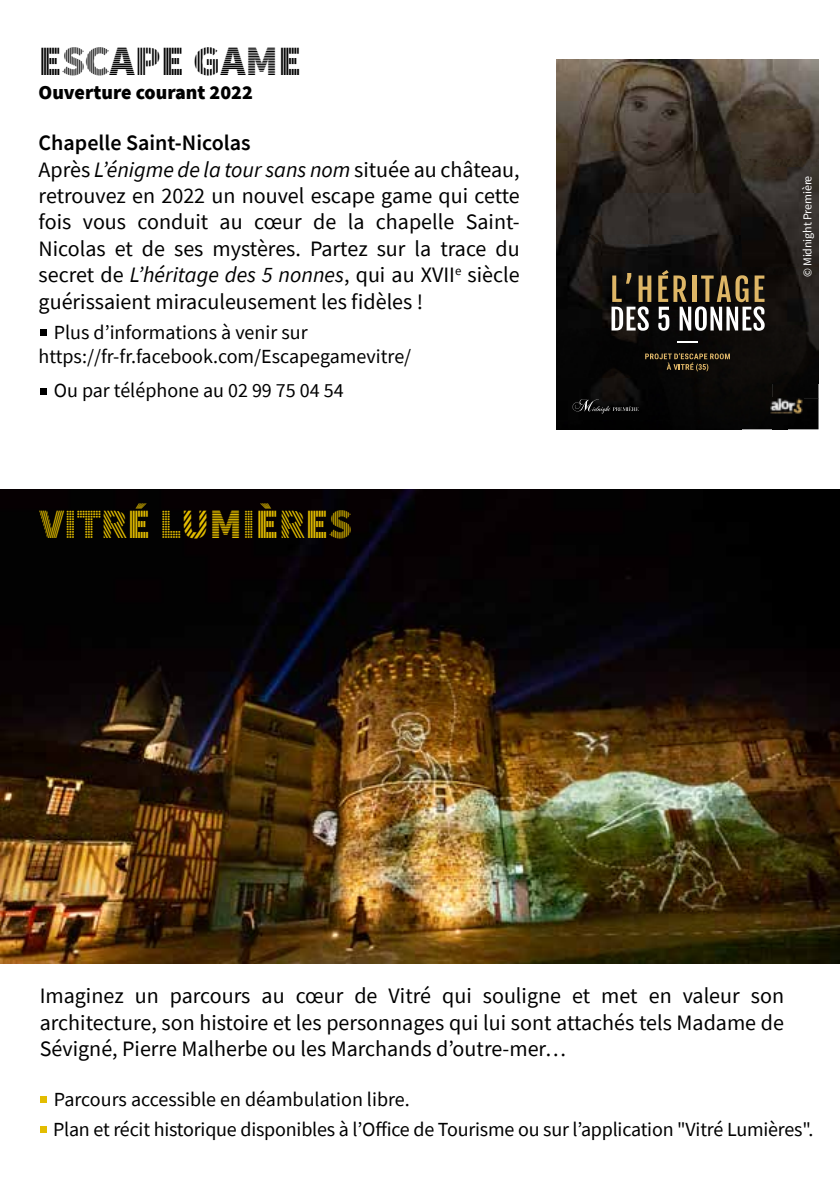
<style>
.page{position:relative;width:840px;height:1191px;background:#fff}
.page>*{position:absolute;margin:0;border:0;box-sizing:border-box;transform-origin:0 0}
.t1{font:42px "Source Sans Pro DISPLAY";color:#e3bd00}
.t2{font:42px "Source Sans Pro DISPLAY";color:#000}
.t3{font:22px/26.4px "Source Sans Pro";color:#000}
.t4{font:20px/24px "Source Sans Pro";letter-spacing:-.01em;color:#000}
.t5{font:900 20px "Source Sans Pro";color:#000}
.t6{font:12px "Source Sans Pro";letter-spacing:-.01em;color:#fff}
.s1{font-weight:600}
.s2{font-style:italic}
</style>
<div class="page">
<img style="left:556px;top:59px;width:185px;height:370px">
<img style="left:741px;top:59px;width:77px;height:324px">
<img style="left:741px;top:383px;width:30px;height:46px">
<img style="left:771px;top:383px;width:47px;height:15px">
<img style="left:787px;top:398px;width:31px;height:31px">
<img style="left:771px;top:414px;width:16px;height:15px">
<svg style="left:572px;top:399px;width:66px;height:14px"></svg>
<svg style="left:611px;top:273px;width:40px;height:58px"></svg>
<svg style="left:658px;top:270px;width:106px;height:61px;background:#605747"></svg>
<svg style="left:644px;top:353px;width:85px;height:18px;background:#352c1b"></svg>
<hr style="left:676px;top:341px;width:21px;height:2px;background:#fff">
<img style="left:769px;top:397px;width:33px;height:17px">
<svg style="left:41px;top:330px;width:6px;height:6px"></svg>
<svg style="left:41px;top:388px;width:6px;height:6px"></svg>
<img style="left:0;top:489px;width:839px;height:475px">
<svg style="left:41px;top:1096px;width:6px;height:6px"></svg>
<svg style="left:41px;top:1126px;width:6px;height:6px"></svg>
<h1 class="t2" style="left:38px;top:39px;width:264px">ESCAPE GAME</h1>
<p class="t5" style="left:38px;top:78px;width:216px">Ouverture courant 2022</p>
<p class="t3" style="left:39px;top:130px;width:482px"><span class="s1">Chapelle Saint-Nicolas<br></span>Après <span class="s2">L’énigme de la tour sans nom</span> située au château, retrouvez en 2022 un nouvel escape game qui cette fois vous conduit au cœur de la chapelle Saint-Nicolas et de ses mystères. Partez sur la trace du secret de <span class="s2">L’héritage des 5 nonnes</span>, qui au XVII<sup>e</sup> siècle guérissaient miraculeusement les fidèles !</p>
<p class="t4" style="left:38px;top:320px;width:374px;text-indent:15px">Plus d’informations à venir sur https://fr-fr.facebook.com/Escapegamevitre/</p>
<p class="t4" style="left:54px;top:379px;width:291px">Ou par téléphone au 02 99 75 04 54</p>
<h1 class="t1" style="left:40px;top:502px;width:314px">VITRÉ LUMIÈRES</h1>
<p class="t6" style="left:799px;top:277px;width:103px;rotate:-90deg">© Midnight Première</p>
<p class="t3" style="left:40px;top:982px;width:745px;text-align:justify">Imaginez un parcours au cœur de Vitré qui souligne et met en valeur son architecture, son histoire et les personnages qui lui sont attachés tels Madame de Sévigné, Pierre Malherbe ou les Marchands d’outre-mer…</p>
<p class="t4" style="left:53px;top:1084px;width:761px;line-height:29.4px">Parcours accessible en déambulation libre.<br>Plan et récit historique disponibles à l’Office de Tourisme ou sur l’application "Vitré Lumières".</p>
</div>
